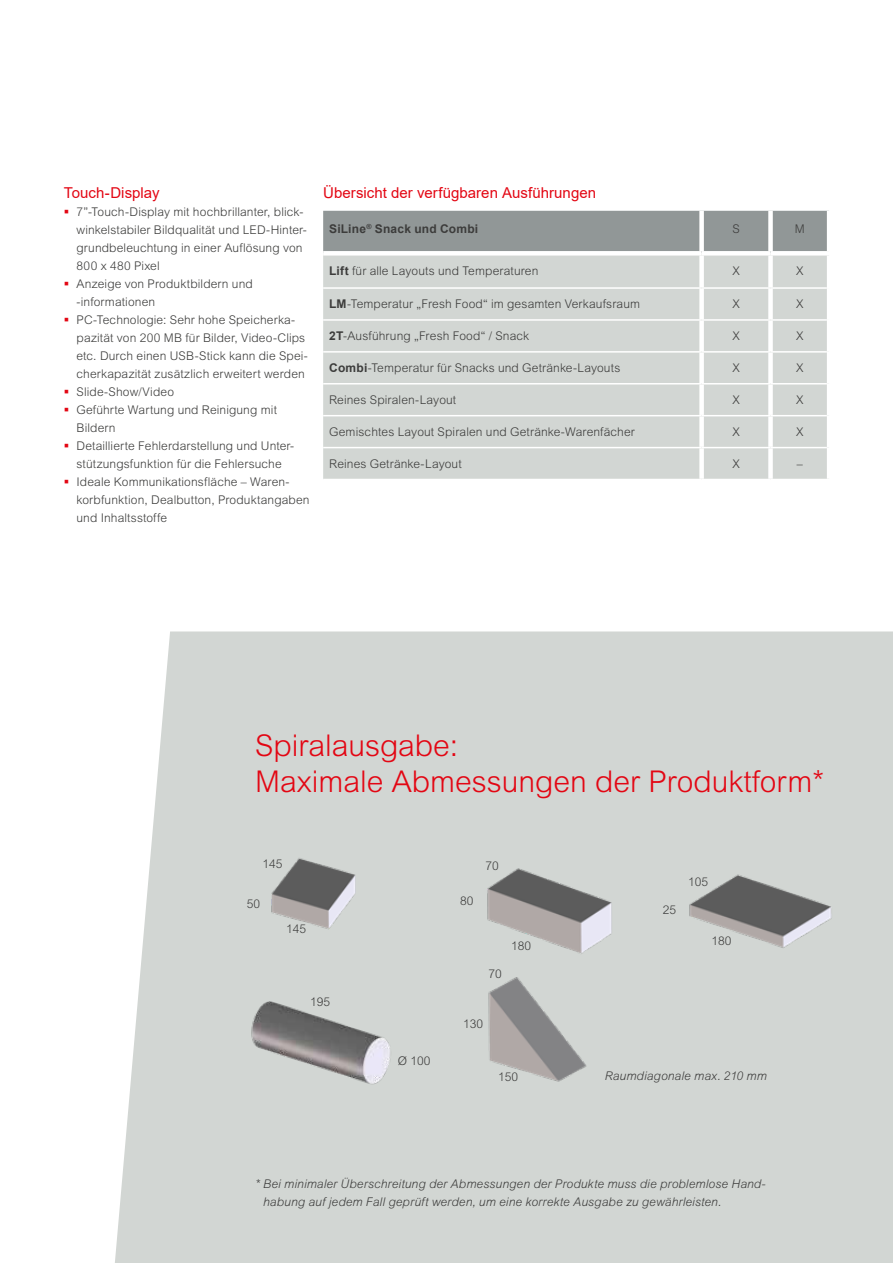
<style>
.page{position:relative;width:893px;height:1263px;background:#fff}
.page>*{position:absolute;margin:0;border:0;box-sizing:border-box;transform-origin:0 0}
.t1{font:300 30px/36px "Arial MT Pro";color:#e30613}
.t2{font:15px "Arial";letter-spacing:.005em;color:#e30613}
.t3{font:300 12px/18px "Arial MT Pro";letter-spacing:.01em;color:#3c3c3b}
.t4{font:italic 300 12px/18px "Arial MT Pro";letter-spacing:.01em;color:#3c3c3b}
.t5{font:700 12px "Arial";letter-spacing:.015em;color:#3c3c3b}
.s1{font-family:"Arial";font-weight:700}
</style>
<div class="page">
<div style="left:115px;top:631px;width:778px;height:632px;background:#d2d6d3"></div>
<img style="left:483px;top:973px;width:103px;height:113px">
<img style="left:265px;top:848px;width:171px;height:113px">
<img style="left:244px;top:988px;width:171px;height:113px">
<img style="left:683px;top:855px;width:171px;height:113px">
<img style="left:480px;top:851px;width:171px;height:113px">
<div style="left:323px;top:211px;width:504px;height:40px;background:#919797"></div>
<div style="left:323px;top:256px;width:504px;height:223px;background:#d2d6d3"></div>
<div style="left:699px;top:211px;width:5px;height:40px;background:#fff"></div>
<div style="left:768px;top:211px;width:5px;height:40px;background:#fff"></div>
<div style="left:699px;top:256px;width:5px;height:31px;background:#fff"></div>
<div style="left:768px;top:256px;width:5px;height:31px;background:#fff"></div>
<div style="left:699px;top:289px;width:5px;height:30px;background:#fff"></div>
<div style="left:768px;top:289px;width:5px;height:30px;background:#fff"></div>
<div style="left:699px;top:321px;width:5px;height:30px;background:#fff"></div>
<div style="left:768px;top:321px;width:5px;height:30px;background:#fff"></div>
<div style="left:699px;top:353px;width:5px;height:30px;background:#fff"></div>
<div style="left:768px;top:353px;width:5px;height:30px;background:#fff"></div>
<div style="left:699px;top:384px;width:5px;height:31px;background:#fff"></div>
<div style="left:768px;top:384px;width:5px;height:31px;background:#fff"></div>
<div style="left:699px;top:416px;width:5px;height:31px;background:#fff"></div>
<div style="left:768px;top:416px;width:5px;height:31px;background:#fff"></div>
<div style="left:699px;top:448px;width:5px;height:31px;background:#fff"></div>
<div style="left:768px;top:448px;width:5px;height:31px;background:#fff"></div>
<hr style="left:323px;top:287px;width:379px;height:2px;background:#fff">
<hr style="left:702px;top:287px;width:68px;height:2px;background:#fff">
<hr style="left:770px;top:287px;width:57px;height:2px;background:#fff">
<hr style="left:323px;top:319px;width:379px;height:2px;background:#fff">
<hr style="left:702px;top:319px;width:68px;height:2px;background:#fff">
<hr style="left:770px;top:319px;width:57px;height:2px;background:#fff">
<hr style="left:323px;top:351px;width:379px;height:2px;background:#fff">
<hr style="left:702px;top:351px;width:68px;height:2px;background:#fff">
<hr style="left:770px;top:351px;width:57px;height:2px;background:#fff">
<hr style="left:323px;top:383px;width:379px;height:1px;background:#fff">
<hr style="left:702px;top:383px;width:68px;height:1px;background:#fff">
<hr style="left:770px;top:383px;width:57px;height:1px;background:#fff">
<hr style="left:323px;top:415px;width:379px;height:1px;background:#fff">
<hr style="left:702px;top:415px;width:68px;height:1px;background:#fff">
<hr style="left:770px;top:415px;width:57px;height:1px;background:#fff">
<hr style="left:323px;top:447px;width:379px;height:1px;background:#fff">
<hr style="left:702px;top:447px;width:68px;height:1px;background:#fff">
<hr style="left:770px;top:447px;width:57px;height:1px;background:#fff">
<p class="t2" style="left:64px;top:182px;width:97px">Touch-Display</p>
<p class="t3" style="left:77px;top:203px;width:235px">7”-Touch-Display mit hochbrillanter, blick&shy;winkelstabiler Bildqualität und LED-Hinter&shy;grundbeleuchtung in einer Auflösung von 800 x 480 Pixel<br>Anzeige von Produktbildern und -informationen<br>PC-Technologie: Sehr hohe Speicherka&shy;pazität von 200 MB für Bilder, Video-Clips etc. Durch einen USB-Stick kann die Spei&shy;cherkapazität zusätzlich erweitert werden Slide-Show/Video<br>Geführte Wartung und Reinigung mit Bildern<br>Detaillierte Fehlerdarstellung und Unter&shy;stützungsfunktion für die Fehlersuche Ideale Kommunikationsfläche – Waren&shy;korbfunktion, Dealbutton, Produktangaben und Inhaltsstoffe</p>
<p class="t2" style="left:323px;top:182px;width:274px">Übersicht der verfügbaren Ausführungen</p>
<p class="t5" style="left:329px;top:221px;width:151px">SiLine<sup>®</sup> Snack und Combi</p>
<p class="t3" style="left:732px;top:220px;width:9px">S</p>
<p class="t3" style="left:795px;top:220px;width:11px">M</p>
<p class="t3" style="left:329px;top:262px;width:211px"><span class="s1">Lift</span> für alle Layouts und Temperaturen</p>
<p class="t3" style="left:732px;top:262px;width:9px">X</p>
<p class="t3" style="left:796px;top:262px;width:9px">X</p>
<p class="t3" style="left:329px;top:295px;width:312px"><span class="s1">LM</span>-Temperatur „Fresh Food“ im gesamten Verkaufsraum</p>
<p class="t3" style="left:732px;top:295px;width:9px">X</p>
<p class="t3" style="left:796px;top:295px;width:9px">X</p>
<p class="t3" style="left:329px;top:327px;width:202px"><span class="s1">2T</span>-Ausführung „Fresh Food“ / Snack</p>
<p class="t3" style="left:732px;top:327px;width:9px">X</p>
<p class="t3" style="left:796px;top:327px;width:9px">X</p>
<p class="t3" style="left:329px;top:359px;width:293px"><span class="s1">Combi</span>-Temperatur für Snacks und Getränke-Layouts</p>
<p class="t3" style="left:732px;top:359px;width:9px">X</p>
<p class="t3" style="left:796px;top:359px;width:9px">X</p>
<p class="t3" style="left:329px;top:391px;width:129px">Reines Spiralen-Layout</p>
<p class="t3" style="left:732px;top:391px;width:9px">X</p>
<p class="t3" style="left:796px;top:391px;width:9px">X</p>
<p class="t3" style="left:329px;top:423px;width:307px">Gemischtes Layout Spiralen und Getränke-Warenfächer</p>
<p class="t3" style="left:732px;top:423px;width:9px">X</p>
<p class="t3" style="left:796px;top:423px;width:9px">X</p>
<p class="t3" style="left:329px;top:455px;width:134px">Reines Getränke-Layout</p>
<p class="t3" style="left:732px;top:455px;width:9px">X</p>
<p class="t3" style="left:797px;top:455px;width:7px">–</p>
<h1 class="t1" style="left:255px;top:728px;width:570px">Spiralausgabe:<br>Maximale Abmessungen der Produktform*</h1>
<p class="t3" style="left:262px;top:855px;width:22px">145</p>
<p class="t3" style="left:247px;top:895px;width:15px">50</p>
<p class="t3" style="left:286px;top:920px;width:22px">145</p>
<p class="t3" style="left:310px;top:993px;width:22px">195</p>
<p class="t3" style="left:398px;top:1052px;width:34px">Ø 100</p>
<p class="t3" style="left:460px;top:892px;width:15px">80</p>
<p class="t3" style="left:486px;top:857px;width:15px">70</p>
<p class="t3" style="left:489px;top:965px;width:15px">70</p>
<p class="t3" style="left:511px;top:937px;width:22px">180</p>
<p class="t3" style="left:463px;top:1015px;width:22px">130</p>
<p class="t3" style="left:498px;top:1068px;width:22px">150</p>
<p class="t3" style="left:663px;top:901px;width:15px">25</p>
<p class="t3" style="left:688px;top:873px;width:22px">105</p>
<p class="t3" style="left:711px;top:932px;width:22px">180</p>
<p class="t4" style="left:605px;top:1067px;width:164px">Raumdiagonale max. 210 mm</p>
<p class="t4" style="left:263px;top:1175px;width:504px;text-indent:-8px">* Bei minimaler Überschreitung der Abmessungen der Produkte muss die problemlose Hand&shy;habung auf jedem Fall geprüft werden, um eine korrekte Ausgabe zu gewährleisten.</p>
</div>
